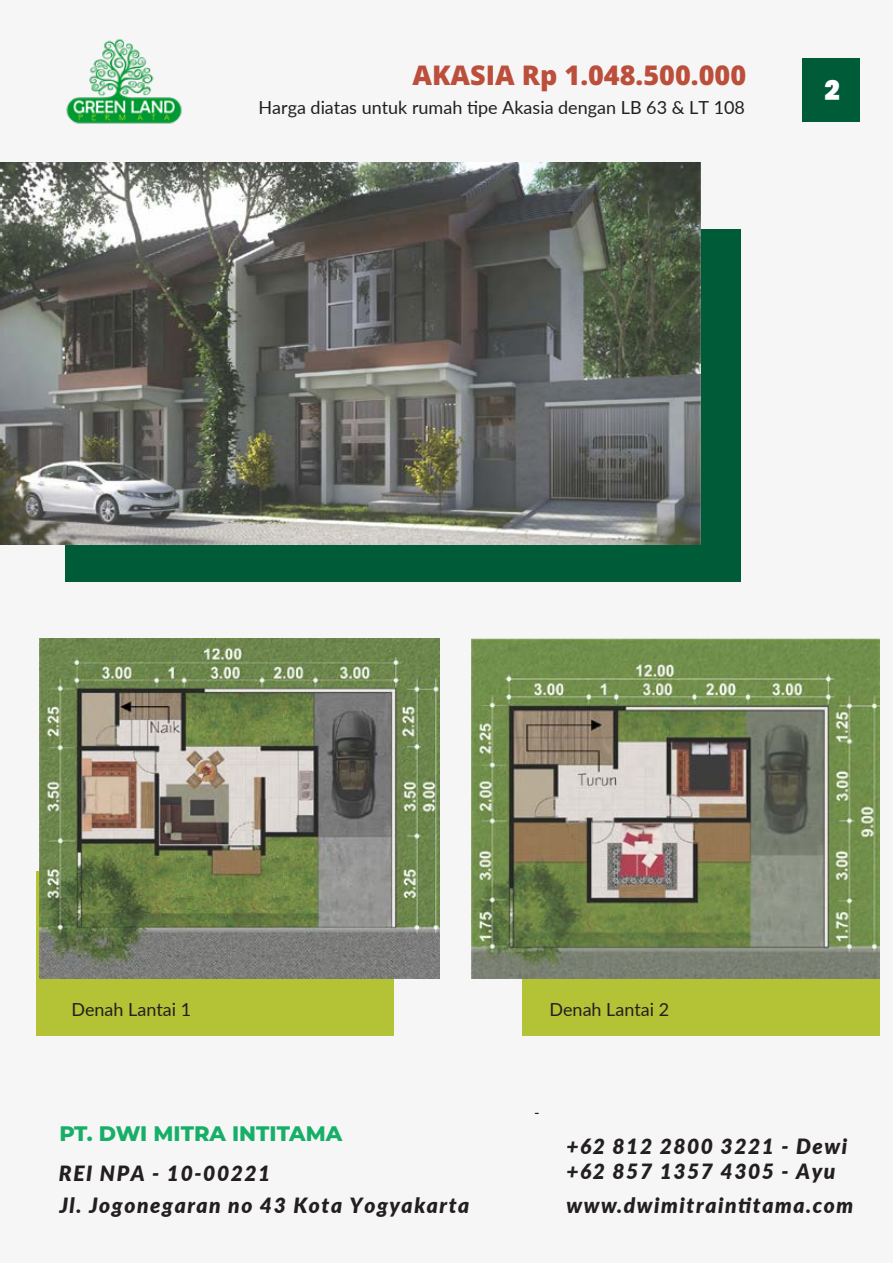
<style>
.page{position:relative;width:893px;height:1263px;background:#f6f6f6}
.page>*{position:absolute;margin:0;border:0;box-sizing:border-box;transform-origin:0 0}
.t1{font:800 27px "Open Sans";color:#bb4f3c}
.t2{font:900 27px "Poppins";color:#fff}
.t3{font:italic 900 21px/25.2px "Lato";letter-spacing:.075em;color:#231f20}
.t4{font:800 21px "Montserrat";color:#17af68}
.t5{font:18px "Lato";color:#231f20}
.t6{font:15px "Lato";color:#231f20}
</style>
<div class="page">
<div style="left:65px;top:229px;width:676px;height:352px;background:#005b39"></div>
<img style="left:0;top:162px;width:701px;height:383px">
<div style="left:803px;top:58px;width:57px;height:63px;background:#005b39"></div>
<img style="left:66px;top:39px;width:116px;height:85px">
<div style="left:522px;top:871px;width:357px;height:165px;background:#b3c335"></div>
<img style="left:472px;top:638px;width:407px;height:341px">
<div style="left:36px;top:871px;width:358px;height:165px;background:#b3c335"></div>
<img style="left:39px;top:638px;width:401px;height:341px">
<p class="t1" style="left:412px;top:57px;width:335px">AKASIA Rp 1.048.500.000</p>
<p class="t5" style="left:258px;top:95px;width:488px">Harga diatas untuk rumah tipe Akasia dengan LB 63 &amp; LT 108</p>
<p class="t2" style="left:824px;top:75px;width:17px">2</p>
<p class="t5" style="left:71px;top:996px;width:121px">Denah Lantai 1</p>
<p class="t5" style="left:549px;top:996px;width:121px">Denah Lantai 2</p>
<p class="t6" style="left:534px;top:1102px;width:7px">-</p>
<p class="t4" style="left:59px;top:1118px;width:284px">PT. DWI MITRA INTITAMA</p>
<p class="t3" style="left:59px;top:1160px;width:213px">REI NPA - 10-00221</p>
<p class="t3" style="left:566px;top:1133px;width:282px">+62 812 2800 3221 - Dewi +62 857 1357 4305 - Ayu</p>
<p class="t3" style="left:59px;top:1191px;width:412px">Jl. Jogonegaran no 43 Kota Yogyakarta</p>
<p class="t3" style="left:566px;top:1191px;width:288px">www.dwimitraintitama.com</p>
</div>
